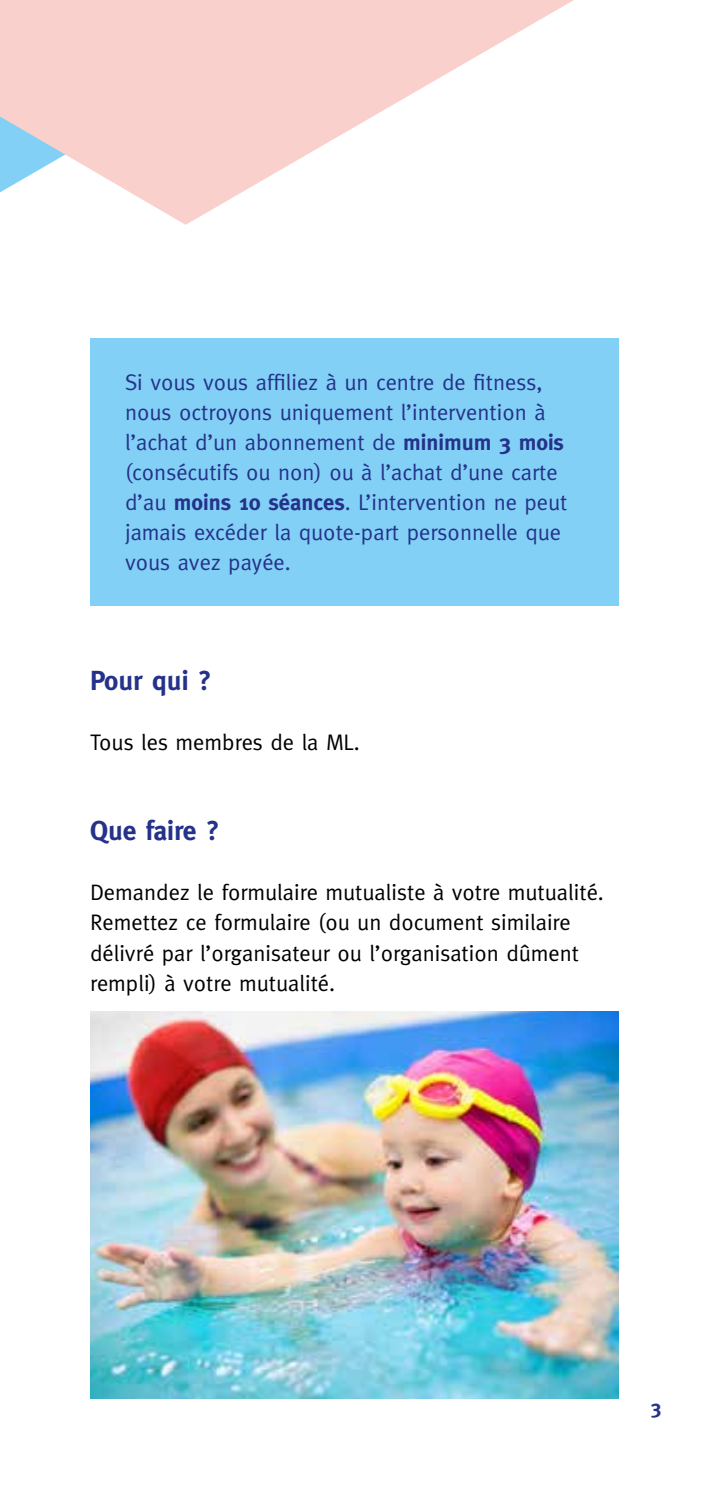
<style>
.page{position:relative;width:709px;height:1489px;background:#fff}
.page>*{position:absolute;margin:0;border:0;box-sizing:border-box;transform-origin:0 0}
.t1{font:700 27.5px "Meta";color:#25328a}
.t2{font:22.5px/30px "Meta";color:#25328a}
.t3{font:22.5px/30px "Meta";color:#000}
.t4{font:700 20px "Meta";color:#25328a}
.s1{font-weight:700}
</style>
<div class="page">
<svg style="left:0;top:0;width:574px;height:225px;fill:#fad0cd"></svg>
<div style="left:90px;top:338px;width:529px;height:267px;background:#82d0f5"></div>
<img style="left:90px;top:1011px;width:529px;height:387px">
<p class="t2" style="left:125px;top:367px;width:444px">Si vous vous affiliez à un centre de fitness, nous octroyons uniquement l’intervention à l’achat d’un abonnement de <span class="s1">minimum 3 mois </span>(consécutifs ou non) ou à l’achat d’une carte d’au <span class="s1">moins 10 séances</span>. L’intervention ne peut jamais excéder la quote-part personnelle que vous avez payée.</p>
<p class="t1" style="left:90px;top:665px;width:123px">Pour qui ?</p>
<p class="t3" style="left:90px;top:727px;width:271px">Tous les membres de la ML.</p>
<p class="t1" style="left:90px;top:815px;width:131px">Que faire ?</p>
<p class="t3" style="left:90px;top:877px;width:515px">Demandez le formulaire mutualiste à votre mutualité.<br>Remettez ce formulaire (ou un document similaire délivré par l’organisateur ou l’organisation dûment rempli) à votre mutualité.</p>
<p class="t4" style="left:650px;top:1395px;width:12px">3</p>
</div>
